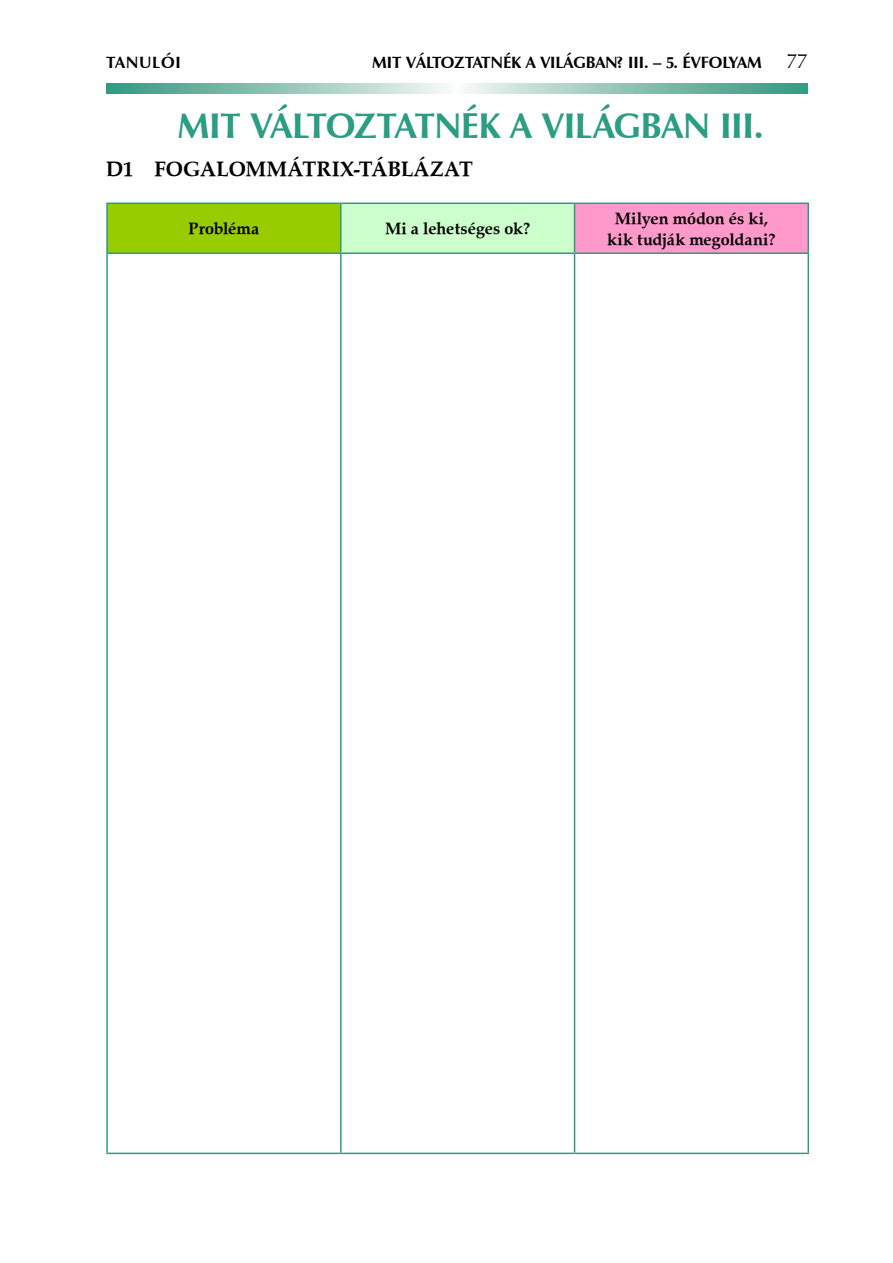
<style>
.page{position:relative;width:893px;height:1263px;background:#fff}
.page>*{position:absolute;margin:0;border:0;box-sizing:border-box;transform-origin:0 0}
.t1{font:700 36px "Zapf Humanist 601 PFL";letter-spacing:-.015em;color:#2b9d83}
.t2{font:700 21px "Zapf Calligraphic 801 PFL";letter-spacing:-.005em;color:#000}
.t3{font:700 16.5px/21px "Zapf Calligraphic 801 PFL";letter-spacing:-.015em;color:#000;text-align:center}
.t4{font:700 16.5px "Zapf Humanist 601 PFL";color:#000}
.t5{font:700 16.5px "Zapf Humanist 601 PFL";letter-spacing:.05em;color:#000}
.s1{font-weight:400;font-size:21px}
</style>
<div class="page">
<svg style="left:106px;top:84px;width:702px;height:9px"></svg>
<div style="left:107px;top:203px;width:234px;height:50px;background:#9c0"></div>
<div style="left:341px;top:203px;width:234px;height:50px;background:#cfc"></div>
<div style="left:575px;top:203px;width:233px;height:50px;background:#f9c"></div>
<hr style="left:106px;top:203px;width:235px;height:1px;background:#2b9d83">
<hr style="left:106px;top:204px;width:2px;height:48px;background:#2b9d83">
<hr style="left:341px;top:203px;width:234px;height:1px;background:#2b9d83">
<hr style="left:340px;top:204px;width:2px;height:48px;background:#2b9d83">
<hr style="left:575px;top:203px;width:234px;height:1px;background:#2b9d83">
<hr style="left:574px;top:204px;width:1px;height:48px;background:#2b9d83">
<hr style="left:807px;top:204px;width:2px;height:48px;background:#2b9d83">
<hr style="left:106px;top:252px;width:235px;height:2px;background:#2b9d83">
<hr style="left:106px;top:254px;width:2px;height:898px;background:#2b9d83">
<hr style="left:341px;top:252px;width:234px;height:2px;background:#2b9d83">
<hr style="left:340px;top:254px;width:2px;height:898px;background:#2b9d83">
<hr style="left:575px;top:252px;width:234px;height:2px;background:#2b9d83">
<hr style="left:574px;top:254px;width:1px;height:898px;background:#2b9d83">
<hr style="left:807px;top:254px;width:2px;height:898px;background:#2b9d83">
<hr style="left:106px;top:1152px;width:235px;height:2px;background:#2b9d83">
<hr style="left:341px;top:1152px;width:234px;height:2px;background:#2b9d83">
<hr style="left:575px;top:1152px;width:234px;height:2px;background:#2b9d83">
<p class="t5" style="left:106px;top:52px;width:76px">TANULÓI</p>
<p class="t4" style="left:372px;top:52px;width:425px">MIT VÁLTOZTAT NÉK A VILÁG BAN? III. – 5. ÉVFOLYAM <span class="s1">77</span></p>
<h1 class="t1" style="left:177px;top:103px;width:486px">MIT VÁLTOZTATNÉ K A VILÁGBAN</h1>
<h1 class="t1" style="left:720px;top:103px;width:45px">III.</h1>
<p class="t2" style="left:106px;top:154px;width:368px">D1 Fogalommátrix-táblázat</p>
<p class="t3" style="left:189px;top:218px;width:72px">Probléma</p>
<p class="t3" style="left:385px;top:218px;width:147px">Mi a lehetséges ok?</p>
<p class="t3" style="left:607px;top:207px;width:170px">Milyen módon és ki, kik tudják megoldani?</p>
</div>
